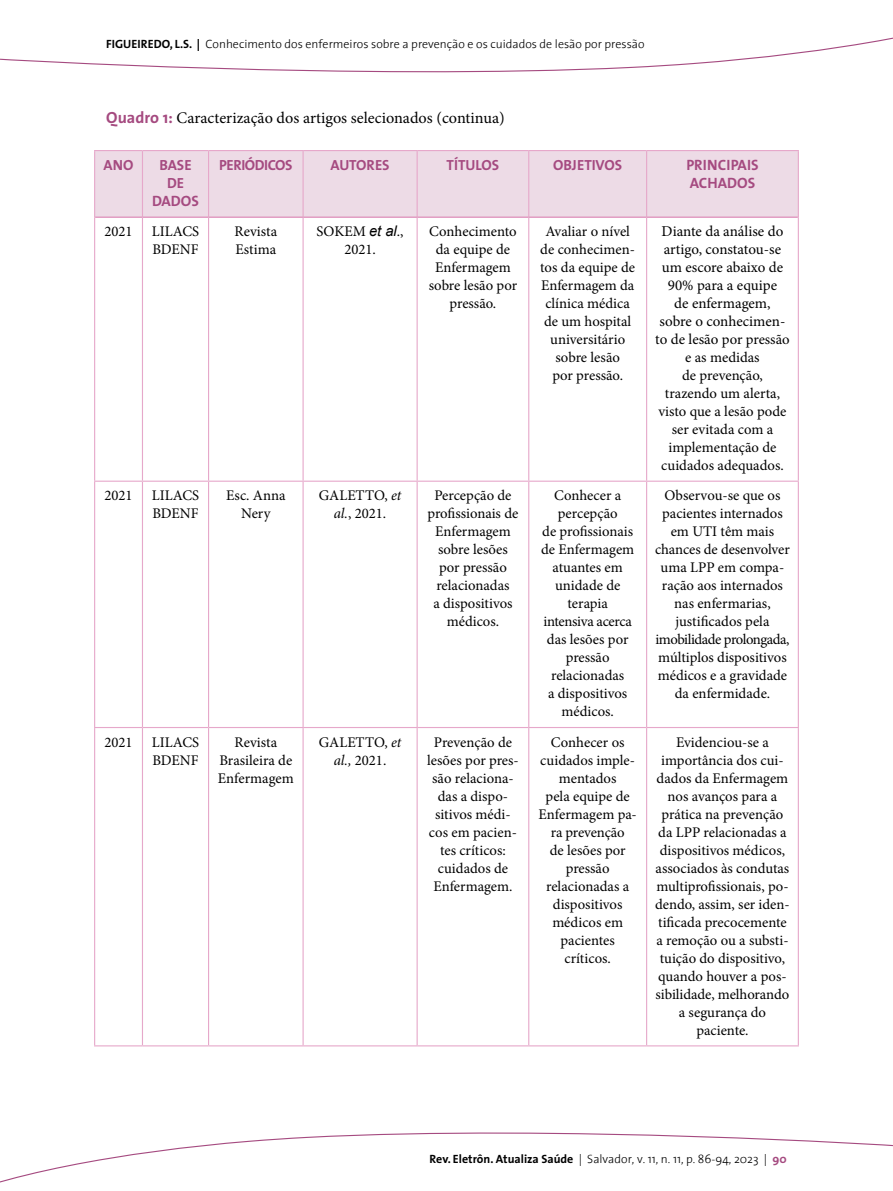
<style>
.page{position:relative;width:893px;height:1191px;background:#fff}
.page>*{position:absolute;margin:0;border:0;box-sizing:border-box;transform-origin:0 0}
.legenda{font:16.2px "Minion Pro";color:#000}
.tabela-texto{font:15px/18px "Minion Pro";color:#000;text-align:center}
.tabela-titulos{font:700 15px/18px "The Sans";color:#a54a80}
.tabela-texto-2{font:14.7px/18px "Minion Pro";color:#000;text-align:center}
.tabela-titulos-2{font:700 14.7px/18px "The Sans";letter-spacing:-.01em;color:#a54a80;text-align:center}
.tabela-titulos-3{font:700 14.7px "The Sans";letter-spacing:-.03em;color:#a54a80}
.t1{font:300 12px "The Sans 3";color:#000}
.s1{font-family:"The Sans";font-weight:700}
.s2{font-family:"The Sans";font-weight:700;color:#a54a80}
.s3{font-family:"Arial";font-style:italic}
.s4{font-size:15px}
.s5{font-style:italic}
</style>
<div class="page">
<svg style="left:0;top:1132px;width:893px;height:51px"></svg>
<svg style="left:0;top:37px;width:893px;height:36px"></svg>
<div style="left:95px;top:151px;width:703px;height:66px;background:#eddbe6"></div>
<hr style="left:94px;top:482px;width:1px;height:245px;background:#e6a8ca">
<hr style="left:142px;top:482px;width:1px;height:245px;background:#e6a8ca">
<hr style="left:208px;top:482px;width:1px;height:245px;background:#e6a8ca">
<hr style="left:303px;top:482px;width:1px;height:245px;background:#e6a8ca">
<hr style="left:417px;top:482px;width:1px;height:245px;background:#e6a8ca">
<hr style="left:528px;top:482px;width:1px;height:245px;background:#e6a8ca">
<hr style="left:646px;top:482px;width:1px;height:245px;background:#e6a8ca">
<hr style="left:798px;top:482px;width:1px;height:245px;background:#e6a8ca">
<hr style="left:94px;top:727px;width:48px;height:1px;background:#e6a8ca">
<hr style="left:94px;top:728px;width:1px;height:317px;background:#e6a8ca">
<hr style="left:142px;top:727px;width:67px;height:1px;background:#e6a8ca">
<hr style="left:142px;top:728px;width:1px;height:317px;background:#e6a8ca">
<hr style="left:209px;top:727px;width:94px;height:1px;background:#e6a8ca">
<hr style="left:208px;top:728px;width:1px;height:317px;background:#e6a8ca">
<hr style="left:303px;top:727px;width:114px;height:1px;background:#e6a8ca">
<hr style="left:303px;top:728px;width:1px;height:317px;background:#e6a8ca">
<hr style="left:417px;top:727px;width:112px;height:1px;background:#e6a8ca">
<hr style="left:417px;top:728px;width:1px;height:317px;background:#e6a8ca">
<hr style="left:529px;top:727px;width:118px;height:1px;background:#e6a8ca">
<hr style="left:528px;top:728px;width:1px;height:317px;background:#e6a8ca">
<hr style="left:647px;top:727px;width:152px;height:1px;background:#e6a8ca">
<hr style="left:646px;top:728px;width:1px;height:317px;background:#e6a8ca">
<hr style="left:798px;top:728px;width:1px;height:317px;background:#e6a8ca">
<hr style="left:94px;top:1045px;width:48px;height:1px;background:#e6a8ca">
<hr style="left:142px;top:1045px;width:67px;height:1px;background:#e6a8ca">
<hr style="left:209px;top:1045px;width:94px;height:1px;background:#e6a8ca">
<hr style="left:303px;top:1045px;width:114px;height:1px;background:#e6a8ca">
<hr style="left:417px;top:1045px;width:112px;height:1px;background:#e6a8ca">
<hr style="left:529px;top:1045px;width:118px;height:1px;background:#e6a8ca">
<hr style="left:647px;top:1045px;width:152px;height:1px;background:#e6a8ca">
<hr style="left:94px;top:150px;width:48px;height:1px;background:#e6a8ca">
<hr style="left:94px;top:151px;width:1px;height:66px;background:#e6a8ca">
<hr style="left:142px;top:150px;width:67px;height:1px;background:#e6a8ca">
<hr style="left:142px;top:151px;width:1px;height:66px;background:#e6a8ca">
<hr style="left:209px;top:150px;width:94px;height:1px;background:#e6a8ca">
<hr style="left:208px;top:151px;width:1px;height:66px;background:#e6a8ca">
<hr style="left:303px;top:150px;width:114px;height:1px;background:#e6a8ca">
<hr style="left:303px;top:151px;width:1px;height:66px;background:#e6a8ca">
<hr style="left:417px;top:150px;width:112px;height:1px;background:#e6a8ca">
<hr style="left:417px;top:151px;width:1px;height:66px;background:#e6a8ca">
<hr style="left:529px;top:150px;width:118px;height:1px;background:#e6a8ca">
<hr style="left:528px;top:151px;width:1px;height:66px;background:#e6a8ca">
<hr style="left:647px;top:150px;width:152px;height:1px;background:#e6a8ca">
<hr style="left:646px;top:151px;width:1px;height:66px;background:#e6a8ca">
<hr style="left:798px;top:151px;width:1px;height:66px;background:#e6a8ca">
<hr style="left:94px;top:217px;width:1px;height:263px;background:#e6a8ca">
<hr style="left:798px;top:217px;width:1px;height:263px;background:#e6a8ca">
<hr style="left:95px;top:217px;width:47px;height:1px;background:#db83b3">
<hr style="left:142px;top:217px;width:67px;height:1px;background:#db83b3">
<hr style="left:209px;top:217px;width:94px;height:1px;background:#db83b3">
<hr style="left:303px;top:217px;width:114px;height:1px;background:#db83b3">
<hr style="left:417px;top:217px;width:112px;height:1px;background:#db83b3">
<hr style="left:529px;top:217px;width:118px;height:1px;background:#db83b3">
<hr style="left:647px;top:217px;width:151px;height:1px;background:#db83b3">
<hr style="left:94px;top:480px;width:48px;height:2px;background:#e6a8ca">
<hr style="left:142px;top:218px;width:1px;height:262px;background:#e6a8ca">
<hr style="left:142px;top:480px;width:67px;height:2px;background:#e6a8ca">
<hr style="left:208px;top:218px;width:1px;height:262px;background:#e6a8ca">
<hr style="left:209px;top:480px;width:94px;height:2px;background:#e6a8ca">
<hr style="left:303px;top:218px;width:1px;height:262px;background:#e6a8ca">
<hr style="left:303px;top:480px;width:114px;height:2px;background:#e6a8ca">
<hr style="left:417px;top:218px;width:1px;height:262px;background:#e6a8ca">
<hr style="left:417px;top:480px;width:112px;height:2px;background:#e6a8ca">
<hr style="left:528px;top:218px;width:1px;height:262px;background:#e6a8ca">
<hr style="left:529px;top:480px;width:118px;height:2px;background:#e6a8ca">
<hr style="left:646px;top:218px;width:1px;height:262px;background:#e6a8ca">
<hr style="left:647px;top:480px;width:152px;height:2px;background:#e6a8ca">
<p class="t1" style="left:106px;top:34px;width:540px"><span class="s1">FIGUEIREDO, L.S. |</span> Conhecimento dos enfermeiros sobre a prevenção e os cuidados de lesão por pressão</p>
<p class="legenda" style="left:106px;top:107px;width:400px"><span class="s2">Quadro 1:</span> Caracterização dos artigos selecionados (continua)</p>
<p class="tabela-titulos-2" style="left:104px;top:156px;width:31px">ANO</p>
<p class="tabela-titulos-2" style="left:159px;top:156px;width:34px">BASE<br>DE</p>
<p class="tabela-titulos" style="left:152px;top:192px;width:49px">DADOS</p>
<p class="tabela-titulos-3" style="left:219px;top:153px;width:75px">PERIÓDICOS</p>
<p class="tabela-titulos-2" style="left:331px;top:156px;width:61px">AUTORES</p>
<p class="tabela-titulos-2" style="left:447px;top:156px;width:54px">TÍTULOS</p>
<p class="tabela-titulos-2" style="left:553px;top:156px;width:70px">OBJETIVOS</p>
<p class="tabela-titulos" style="left:686px;top:156px;width:74px">PRINCIPAIS<br>ACHADOS</p>
<p class="tabela-texto-2" style="left:104px;top:222px;width:30px">2021</p>
<p class="tabela-texto-2" style="left:152px;top:222px;width:49px;text-align:left">LILACS<br>BDENF</p>
<p class="tabela-texto-2" style="left:234px;top:222px;width:44px;text-align:left">Revista<br>Estima</p>
<p class="tabela-texto-2" style="left:317px;top:222px;width:88px">SOKEM <span class="s3">et al</span>.,<br>2021.</p>
<p class="tabela-texto-2" style="left:429px;top:222px;width:90px">Conhecimento da equipe de<br>Enfermagem sobre lesão por pressão.</p>
<p class="tabela-texto-2" style="left:540px;top:222px;width:96px">Avaliar o nível de conhecimen&shy;tos da equipe de<br>Enfermagem da clínica médica de um hospital universitário sobre lesão<br>por pressão.</p>
<p class="tabela-texto" style="left:660px;top:222px;width:127px">Diante da análise do artigo, constatou-se um escore abaixo de<br>90% para a equipe de enfermagem, sobre o conhecimen-</p>
<p class="tabela-texto-2" style="left:655px;top:330px;width:136px"><span class="s4">to de lesão</span> por pressão e as medidas<br>de prevenção, trazendo um alerta, visto que a lesão pode ser evitada com a implementação de cuidados adequados.</p>
<p class="tabela-texto-2" style="left:104px;top:487px;width:30px">2021</p>
<p class="tabela-texto-2" style="left:152px;top:487px;width:49px;text-align:left">LILACS<br>BDENF</p>
<p class="tabela-texto-2" style="left:226px;top:487px;width:61px">Esc. Anna<br>Nery</p>
<p class="tabela-texto-2" style="left:319px;top:487px;width:84px">GALETTO, <span class="s5">et al.</span>, 2021.</p>
<p class="tabela-texto-2" style="left:427px;top:487px;width:92px">Percepção de profissionais de<br>Enfermagem sobre lesões por pressão relacionadas<br>a dispositivos médicos.</p>
<p class="tabela-texto-2" style="left:541px;top:487px;width:95px">Conhecer a percepção<br>de profissionais de Enfermagem atuantes em unidade de terapia intensiva acerca das lesões por pressão relacionadas<br>a dispositivos médicos.</p>
<p class="tabela-texto-2" style="left:655px;top:487px;width:136px">Observou-se que os pacientes internados em UTI têm mais chances de desenvolver uma LPP em compa&shy;ração aos internados nas enfermarias, justificados pela imobilidade prolongada, múltiplos dispositivos médicos e a gravidade da enfermidade.</p>
<p class="tabela-texto-2" style="left:104px;top:733px;width:30px">2021</p>
<p class="tabela-texto-2" style="left:152px;top:733px;width:49px;text-align:left">LILACS<br>BDENF</p>
<p class="tabela-texto-2" style="left:218px;top:733px;width:77px">Revista<br>Brasileira de<br>Enfermagem</p>
<p class="tabela-texto-2" style="left:319px;top:733px;width:84px">GALETTO, <span class="s5">et al.,</span> 2021.</p>
<p class="tabela-texto-2" style="left:427px;top:733px;width:93px">Prevenção de lesões por pres&shy;são relaciona&shy;das a dispo&shy;sitivos médi&shy;cos em pacien&shy;tes críticos: cuidados de<br>Enfermagem.</p>
<p class="tabela-texto-2" style="left:538px;top:733px;width:100px">Conhecer os cuidados imple&shy;mentados<br>pela equipe de<br>Enfermagem pa&shy;ra prevenção<br>de lesões por pressão relacionadas a dispositivos médicos em pacientes críticos.</p>
<p class="tabela-texto-2" style="left:655px;top:733px;width:136px">Evidenciou-se a importância dos cui&shy;dados da Enfermagem nos avanços para a prática na prevenção da LPP relacionadas a dispositivos médicos, associados às condutas multiprofissionais, po&shy;dendo, assim, ser iden&shy;tificada precocemente a remoção ou a substi&shy;tuição do dispositivo, quando houver a pos&shy;sibilidade, melhorando a segurança do paciente.</p>
<p class="t1" style="left:429px;top:1148px;width:359px"><span class="s1">Rev. Eletrôn. Atualiza Saúde</span> | Salvador, v. 11, n. 11, p. 86-94, 2023 | <span class="s2">90</span></p>
</div>
